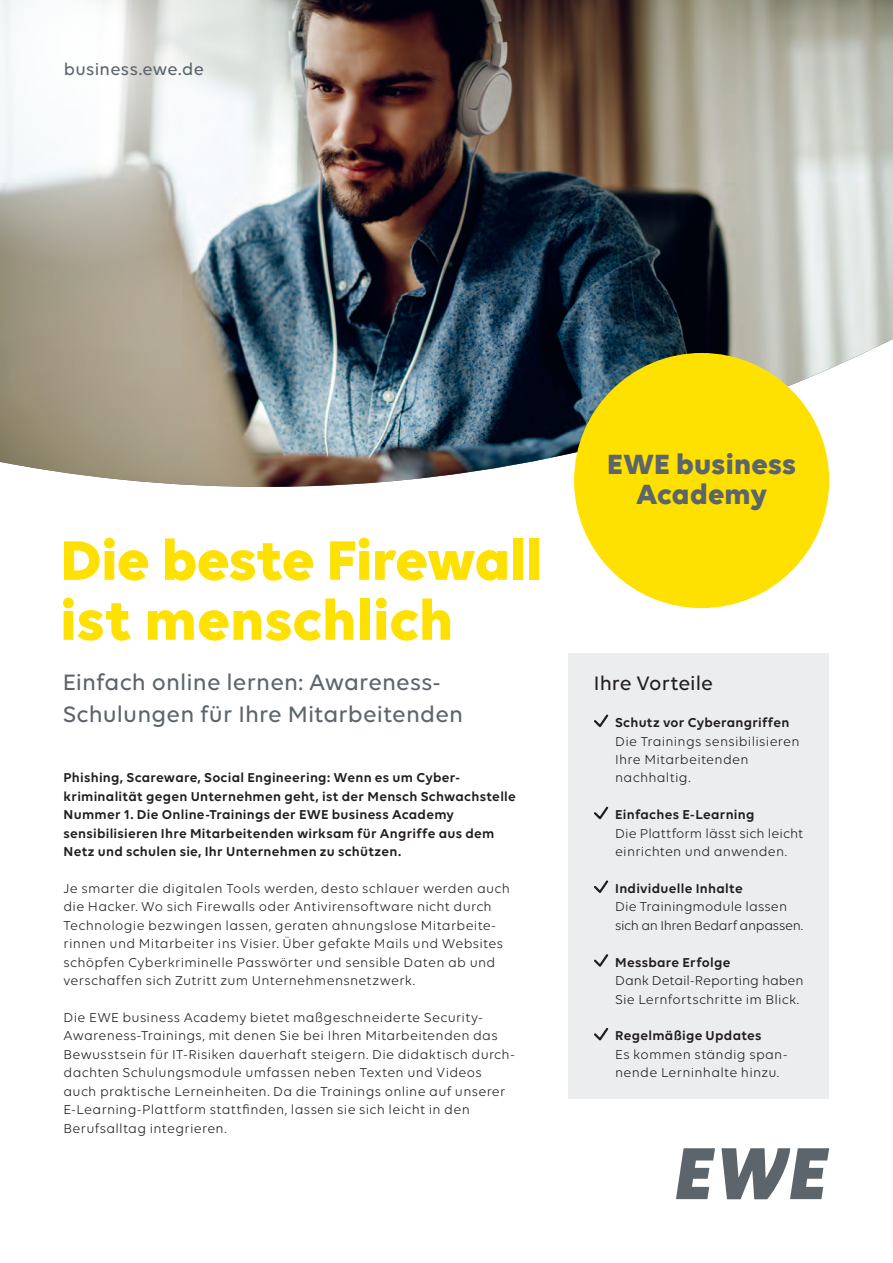
<style>
.page{position:relative;width:893px;height:1263px;background:#fff}
.page>*{position:absolute;margin:0;border:0;box-sizing:border-box;transform-origin:0 0}
.t1{font:700 60px/60px "Volte";color:#ffe101}
.t2{font:700 30px/30px "Volte";letter-spacing:.01em;color:#5c656b;text-align:center}
.t3{font:500 24px/31.5px "Volte";letter-spacing:.005em;color:#5c656b}
.t4{font:500 21px "Volte";color:#231f20}
.t5{font:500 18px "Volte";letter-spacing:.015em;color:#5c656b}
.t6{font:13.8px/18.5px "Volte";letter-spacing:.02em;color:#231f20}
.t7{font:600 13.8px/18.5px "Volte";letter-spacing:.02em;color:#231f20}
.t8{font:13.8px/18.5px "Volte";letter-spacing:-.01em;color:#231f20}
</style>
<div class="page">
<img style="left:0;top:0;width:893px;height:487px">
<svg style="left:0;top:0;width:298px;height:266px"></svg>
<div style="left:568px;top:653px;width:261px;height:446px;background:#ebedef"></div>
<svg style="left:594px;top:714px;width:15px;height:14px"></svg>
<svg style="left:594px;top:806px;width:15px;height:14px"></svg>
<svg style="left:594px;top:880px;width:15px;height:13px"></svg>
<svg style="left:594px;top:954px;width:15px;height:13px"></svg>
<svg style="left:594px;top:1027px;width:15px;height:14px"></svg>
<div style="left:574px;top:353px;width:255px;height:255px;background:#ffe101;border-radius:50%"></div>
<svg style="left:676px;top:1148px;width:39px;height:51px"></svg>
<svg style="left:721px;top:1148px;width:108px;height:51px"></svg>
<h3 class="t5" style="left:64px;top:59px;width:142px">business.ewe.de</h3>
<h1 class="t1" style="left:60px;top:528px;width:483px">Die beste Firewall ist menschlich</h1>
<h3 class="t3" style="left:63px;top:666px;width:402px">Einfach online lernen: Awareness-<br>Schulungen für Ihre Mitarbeitenden</h3>
<p class="t7" style="left:64px;top:768px;width:454px">Phishing, Scareware, Social Engineering: Wenn es um Cyber&shy;kriminalität gegen Unternehmen geht, ist der Mensch Schwachstelle Nummer 1. Die Online-Trainings der EWE business Academy sensibilisieren Ihre Mitarbeitenden wirksam für Angriffe aus dem Netz und schulen sie, Ihr Unternehmen zu schützen.</p>
<p class="t6" style="left:64px;top:879px;width:448px">Je smarter die digitalen Tools werden, desto schlauer werden auch die Hacker. Wo sich Firewalls oder Antivirensoftware nicht durch Technologie bezwingen lassen, geraten ahnungslose Mitarbeite&shy;rinnen und Mitarbeiter ins Visier. Über gefakte Mails und Websites schöpfen Cyberkriminelle Passwörter und sensible Daten ab und verschaffen sich Zutritt zum Unternehmensnetzwerk.</p>
<p class="t6" style="left:64px;top:1008px;width:453px">Die EWE business Academy bietet maßgeschneiderte Security-Awareness-Trainings, mit denen Sie bei Ihren Mitarbeitenden das Bewusstsein für IT-Risiken dauerhaft steigern. Die didaktisch durch&shy;dachten Schulungsmodule umfassen neben Texten und Videos auch praktische Lerneinheiten. Da die Trainings online auf unserer E-Learning-Plattform stattfinden, lassen sie sich leicht in den Berufsalltag integrieren.</p>
<h2 class="t2" style="left:607px;top:449px;width:190px">EWE business<br>Academy</h2>
<h3 class="t4" style="left:594px;top:671px;width:121px">Ihre Vorteile</h3>
<p class="t7" style="left:615px;top:713px;width:176px">Schutz vor Cyberangriffen</p>
<p class="t6" style="left:615px;top:732px;width:186px">Die Trainings sensibilisieren<br>Ihre Mitarbeitenden nachhaltig.</p>
<p class="t7" style="left:615px;top:805px;width:141px">Einfaches E-Learning</p>
<p class="t6" style="left:615px;top:824px;width:190px">Die Plattform lässt sich leicht einrichten und anwenden.</p>
<p class="t7" style="left:615px;top:879px;width:129px">Individuelle Inhalte</p>
<p class="t8" style="left:615px;top:897px;width:189px">Die Trainingmodule lassen sich an Ihren Bedarf anpassen.</p>
<p class="t7" style="left:615px;top:953px;width:117px">Messbare Erfolge</p>
<p class="t6" style="left:615px;top:971px;width:190px">Dank Detail-Reporting haben<br>Sie Lernfortschritte im Blick.</p>
<p class="t7" style="left:615px;top:1026px;width:148px">Regelmäßige Updates</p>
<p class="t6" style="left:615px;top:1045px;width:174px">Es kommen ständig span&shy;nende Lerninhalte hinzu.</p>
</div>
